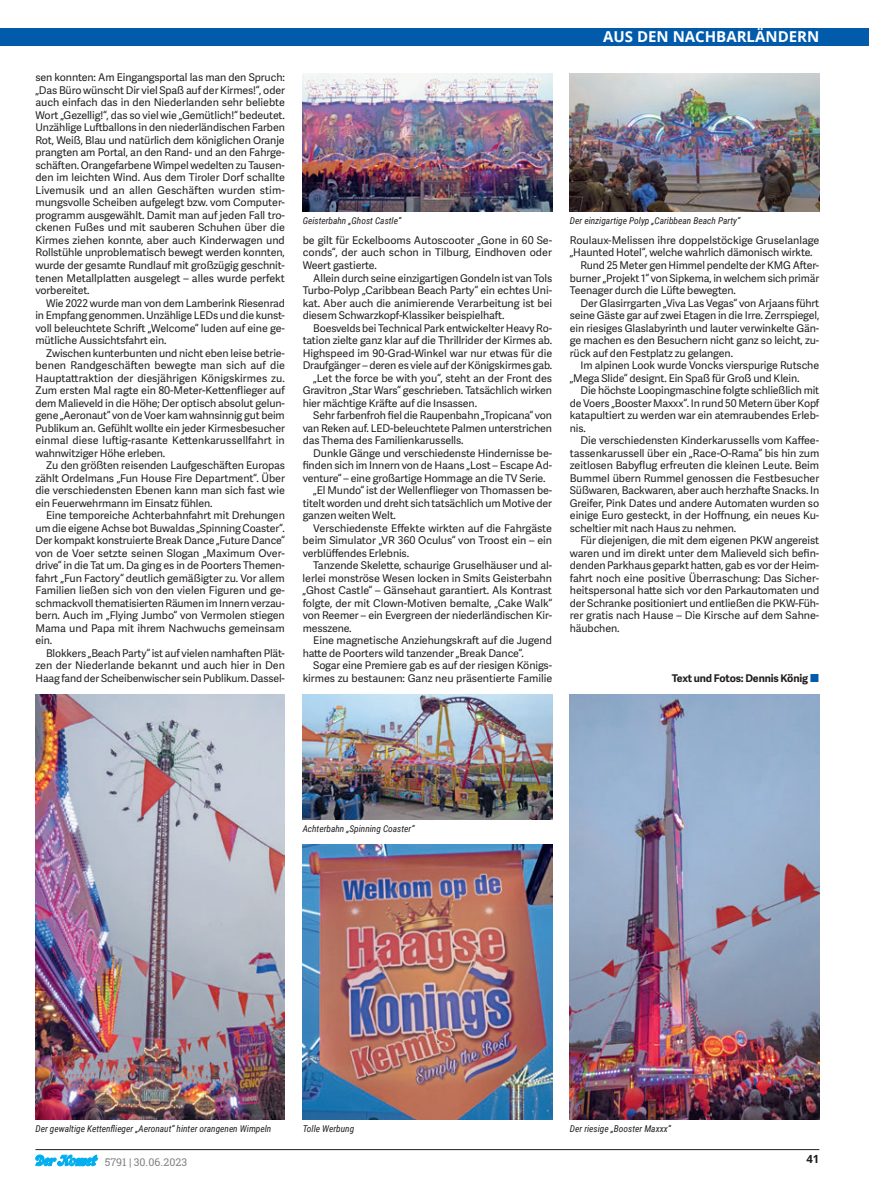
<style>
.page{position:relative;width:869px;height:1188px;background:#fff}
.page>*{position:absolute;margin:0;border:0;box-sizing:border-box;transform-origin:0 0}
.t1{font:700 15px "Open Sans";color:#fff}
.t2{font:700 11.25px "Open Sans";color:#231f20}
.t3{font:10.62px/12.5px "Adelle Sans";letter-spacing:-.01em;color:#231f20;text-align:justify}
.t4{font:700 10.62px "Adelle Sans";letter-spacing:-.01em;color:#231f20}
.t5{font:10.62px "Roboto Slab";color:#808285}
.t6{font:italic 9.38px "Roboto Condensed";color:#231f20}
.s1{font-weight:400;font-size:16px;color:#015aaa}
</style>
<div class="page">
<svg style="left:35px;top:1154px;width:63px;height:11px"></svg>
<hr style="left:35px;top:1148px;width:784px;height:1px;background:#231f20">
<div style="left:0;top:28px;width:868px;height:18px;background:#015aaa"></div>
<img style="left:302px;top:694px;width:250px;height:125px">
<img style="left:35px;top:694px;width:250px;height:425px">
<img style="left:569px;top:694px;width:249px;height:425px">
<img style="left:302px;top:844px;width:250px;height:275px">
<img style="left:302px;top:73px;width:250px;height:138px">
<img style="left:569px;top:73px;width:250px;height:138px">
<p class="t3" style="left:35px;top:71px;width:251px">sen konnten: Am Eingangsportal las man den Spruch: „Das Büro wünscht Dir viel Spaß auf der Kirmes!“, oder auch einfach das in den Niederlanden sehr beliebte Wort „Gezellig!“, das so viel wie „Gemütlich!“ bedeutet.<br>Unzählige Luftballons in den niederländischen Farben Rot, Weiß, Blau und natürlich dem königlichen Oranje prangten am Portal, an den Rand- und an den Fahrge&shy;schäften. Orangefarbene Wimpel wedelten zu Tausen&shy;den im leichten Wind. Aus dem Tiroler Dorf schallte Livemusik und an allen Geschäften wurden stim&shy;mungsvolle Scheiben aufgelegt bzw. vom Computer&shy;programm ausgewählt. Damit man auf jeden Fall tro&shy;ckenen Fußes und mit sauberen Schuhen über die Kirmes ziehen konnte, aber auch Kinderwagen und Rollstühle unproblematisch bewegt werden konnten, wurde der gesamte Rundlauf mit großzügig geschnit&shy;tenen Metallplatten ausgelegt – alles wurde perfekt vorbereitet.</p>
<p class="t3" style="left:35px;top:296px;width:251px;text-indent:11px">Wie 2022 wurde man von dem Lamberink Riesenrad in Empfang genommen. Unzählige LEDs und die kunst&shy;voll beleuchtete Schrift „Welcome“ luden auf eine ge&shy;mütliche Aussichtsfahrt ein.</p>
<p class="t3" style="left:35px;top:346px;width:251px;text-indent:11px">Zwischen kunterbunten und nicht eben leise betrie&shy;benen Randgeschäften bewegte man sich auf die Hauptattraktion der diesjährigen Königskirmes zu.<br>Zum ersten Mal ragte ein 80-Meter-Kettenflieger auf dem Malieveld in die Höhe; Der optisch absolut gelun&shy;gene „Aeronaut“ von de Voer kam wahnsinnig gut beim Publikum an. Gefühlt wollte ein jeder Kirmesbesucher einmal diese luftig-rasante Kettenkarussellfahrt in wahnwitziger Höhe erleben.</p>
<p class="t3" style="left:35px;top:458px;width:251px;text-indent:11px">Zu den größten reisenden Laufgeschäften Europas zählt Ordelmans „Fun House Fire Department“. Über die verschiedensten Ebenen kann man sich fast wie ein Feuerwehrmann im Einsatz fühlen.</p>
<p class="t3" style="left:35px;top:508px;width:251px;text-indent:11px">Eine temporeiche Achterbahnfahrt mit Drehungen um die eigene Achse bot Buwaldas „Spinning Coaster“.<br>Der kompakt konstruierte Break Dance „Future Dance“ von de Voer setzte seinen Slogan „Maximum Over&shy;drive“ in die Tat um. Da ging es in de Poorters Themen&shy;fahrt „Fun Factory“ deutlich gemäßigter zu. Vor allem Familien ließen sich von den vielen Figuren und ge&shy;schmackvoll thematisierten Räumen im Innern verzau&shy;bern. Auch im „Flying Jumbo“ von Vermolen stiegen Mama und Papa mit ihrem Nachwuchs gemeinsam ein.</p>
<p class="t3" style="left:35px;top:646px;width:251px;text-indent:11px">Blokkers „Beach Party“ ist auf vielen namhaften Plät&shy;zen der Niederlande bekannt und auch hier in Den Haag fand der Scheibenwischer sein Publikum. Dassel-</p>
<h1 class="t1" style="left:603px;top:26px;width:217px">AUS DEN NACHBARLÄNDERN</h1>
<p class="t6" style="left:302px;top:213px;width:100px">Geisterbahn „Ghost Castle“</p>
<p class="t6" style="left:569px;top:213px;width:172px">Der einzigartige Polyp „Caribbean Beach Party“</p>
<p class="t3" style="left:302px;top:233px;width:251px">be gilt für Eckelbooms Autoscooter „Gone in 60 Se&shy;conds“, der auch schon in Tilburg, Eindhoven oder Weert gastierte.</p>
<p class="t3" style="left:302px;top:271px;width:251px;text-indent:11px">Allein durch seine einzigartigen Gondeln ist van Tols Turbo-Polyp „Caribbean Beach Party“ ein echtes Uni&shy;kat. Aber auch die animierende Verarbeitung ist bei diesem Schwarzkopf-Klassiker beispielhaft.</p>
<p class="t3" style="left:313px;top:321px;width:240px">Boesvelds bei Technical Park entwickelter Heavy Ro-</p>
<p class="t3" style="left:302px;top:333px;width:251px">tation zielte ganz klar auf die Thrillrider der Kirmes ab.</p>
<p class="t3" style="left:302px;top:346px;width:251px">Highspeed im 90-Grad-Winkel war nur etwas für die</p>
<p class="t3" style="left:302px;top:358px;width:251px">Draufgänger – deren es viele auf der Königskirmes gab.</p>
<p class="t3" style="left:313px;top:371px;width:240px">„Let the force be with you“, steht an der Front des</p>
<p class="t3" style="left:302px;top:383px;width:251px">Gravitron „Star Wars“ geschrieben. Tatsächlich wirken</p>
<p class="t3" style="left:302px;top:396px;width:176px">hier mächtige Kräfte auf die Insassen.</p>
<p class="t3" style="left:313px;top:408px;width:240px">Sehr farbenfroh fiel die Raupenbahn „Tropicana“ von</p>
<p class="t3" style="left:302px;top:421px;width:251px">van Reken auf. LED-beleuchtete Palmen unterstrichen</p>
<p class="t3" style="left:302px;top:433px;width:162px">das Thema des Familienkarussells.</p>
<p class="t3" style="left:313px;top:446px;width:240px">Dunkle Gänge und verschiedenste Hindernisse be-</p>
<p class="t3" style="left:302px;top:458px;width:251px">finden sich im Innern von de Haans „Lost – Escape Ad-</p>
<p class="t3" style="left:302px;top:471px;width:244px">venture“ – eine großartige Hommage an die TV Serie.</p>
<p class="t3" style="left:313px;top:483px;width:240px">„El Mundo“ ist der Wellenflieger von Thomassen be-</p>
<p class="t3" style="left:302px;top:496px;width:251px">titelt worden und dreht sich tatsächlich um Motive der</p>
<p class="t3" style="left:302px;top:508px;width:95px">ganzen weiten Welt.</p>
<p class="t3" style="left:313px;top:521px;width:240px">Verschiedenste Effekte wirkten auf die Fahrgäste</p>
<p class="t3" style="left:302px;top:533px;width:251px">beim Simulator „VR 360 Oculus“ von Troost ein – ein</p>
<p class="t3" style="left:302px;top:546px;width:108px">verblüffendes Erlebnis.</p>
<p class="t3" style="left:313px;top:558px;width:240px">Tanzende Skelette, schaurige Gruselhäuser und al-</p>
<p class="t3" style="left:302px;top:571px;width:251px">lerlei monströse Wesen locken in Smits Geisterbahn</p>
<p class="t3" style="left:302px;top:583px;width:251px">„Ghost Castle“ – Gänsehaut garantiert. Als Kontrast</p>
<p class="t3" style="left:302px;top:596px;width:251px">folgte, der mit Clown-Motiven bemalte, „Cake Walk“</p>
<p class="t3" style="left:302px;top:608px;width:251px">von Reemer – ein Evergreen der niederländischen Kir-</p>
<p class="t3" style="left:302px;top:621px;width:50px">messzene.</p>
<p class="t3" style="left:313px;top:633px;width:240px">Eine magnetische Anziehungskraft auf die Jugend</p>
<p class="t3" style="left:302px;top:646px;width:223px">hatte de Poorters wild tanzender „Break Dance“.</p>
<p class="t3" style="left:313px;top:658px;width:240px">Sogar eine Premiere gab es auf der riesigen Königs-</p>
<p class="t3" style="left:302px;top:671px;width:251px">kirmes zu bestaunen: Ganz neu präsentierte Familie</p>
<p class="t3" style="left:569px;top:233px;width:251px">Roulaux-Melissen ihre doppelstöckige Gruselanlage</p>
<p class="t3" style="left:569px;top:246px;width:244px">„Haunted Hotel“, welche wahrlich dämonisch wirkte.</p>
<p class="t3" style="left:580px;top:258px;width:240px">Rund 25 Meter gen Himmel pendelte der KMG After-</p>
<p class="t3" style="left:569px;top:271px;width:251px">burner „Projekt 1“ von Sipkema, in welchem sich primär</p>
<p class="t3" style="left:569px;top:283px;width:168px">Teenager durch die Lüfte bewegten.</p>
<p class="t3" style="left:580px;top:296px;width:240px">Der Glasirrgarten „Viva Las Vegas“ von Arjaans führt</p>
<p class="t3" style="left:569px;top:308px;width:251px">seine Gäste gar auf zwei Etagen in die Irre. Zerrspiegel,</p>
<p class="t3" style="left:569px;top:321px;width:251px">ein riesiges Glaslabyrinth und lauter verwinkelte Gän-</p>
<p class="t3" style="left:569px;top:333px;width:251px">ge machen es den Besuchern nicht ganz so leicht, zu-</p>
<p class="t3" style="left:569px;top:346px;width:165px">rück auf den Festplatz zu gelangen.</p>
<p class="t3" style="left:580px;top:358px;width:240px">Im alpinen Look wurde Voncks vierspurige Rutsche</p>
<p class="t3" style="left:569px;top:371px;width:231px">„Mega Slide“ designt. Ein Spaß für Groß und Klein.</p>
<p class="t3" style="left:580px;top:383px;width:240px">Die höchste Loopingmaschine folgte schließlich mit</p>
<p class="t3" style="left:569px;top:396px;width:251px">de Voers „Booster Maxxx“. In rund 50 Metern über Kopf</p>
<p class="t3" style="left:569px;top:408px;width:251px">katapultiert zu werden war ein atemraubendes Erleb-</p>
<p class="t3" style="left:569px;top:421px;width:18px">nis.</p>
<p class="t3" style="left:580px;top:433px;width:240px">Die verschiedensten Kinderkarussells vom Kaffee-</p>
<p class="t3" style="left:569px;top:446px;width:251px">tassenkarussell über ein „Race-O-Rama“ bis hin zum</p>
<p class="t3" style="left:569px;top:458px;width:251px">zeitlosen Babyflug erfreuten die kleinen Leute. Beim</p>
<p class="t3" style="left:569px;top:471px;width:251px">Bummel übern Rummel genossen die Festbesucher</p>
<p class="t3" style="left:569px;top:483px;width:251px">Süßwaren, Backwaren, aber auch herzhafte Snacks. In</p>
<p class="t3" style="left:569px;top:496px;width:251px">Greifer, Pink Dates und andere Automaten wurden so</p>
<p class="t3" style="left:569px;top:508px;width:251px">einige Euro gesteckt, in der Hoffnung, ein neues Ku-</p>
<p class="t3" style="left:569px;top:521px;width:168px">scheltier mit nach Haus zu nehmen.</p>
<p class="t3" style="left:580px;top:533px;width:240px">Für diejenigen, die mit dem eigenen PKW angereist</p>
<p class="t3" style="left:569px;top:546px;width:251px">waren und im direkt unter dem Malieveld sich befin-</p>
<p class="t3" style="left:569px;top:558px;width:251px">denden Parkhaus geparkt hatten, gab es vor der Heim-</p>
<p class="t3" style="left:569px;top:571px;width:251px">fahrt noch eine positive Überraschung: Das Sicher-</p>
<p class="t3" style="left:569px;top:583px;width:251px">heitspersonal hatte sich vor den Parkautomaten und</p>
<p class="t3" style="left:569px;top:596px;width:251px">der Schranke positioniert und entließen die PKW-Füh-</p>
<p class="t3" style="left:569px;top:608px;width:251px">rer gratis nach Hause – Die Kirsche auf dem Sahne-</p>
<p class="t3" style="left:569px;top:621px;width:51px">häubchen.</p>
<p class="t4" style="left:671px;top:670px;width:149px">Text und Fotos: Dennis König <span class="s1">W</span></p>
<p class="t6" style="left:302px;top:821px;width:113px">Achterbahn „Spinning Coaster“</p>
<p class="t6" style="left:35px;top:1121px;width:237px">Der gewaltige Kettenflieger „Aeronaut“ hinter orangenen Wimpeln</p>
<p class="t6" style="left:302px;top:1121px;width:53px">Tolle Werbung</p>
<p class="t6" style="left:569px;top:1121px;width:102px">Der riesige „Booster Maxxx“</p>
<p class="t5" style="left:105px;top:1154px;width:84px">5791 | 30.06.2023</p>
<p class="t2" style="left:806px;top:1150px;width:14px">41</p>
</div>
